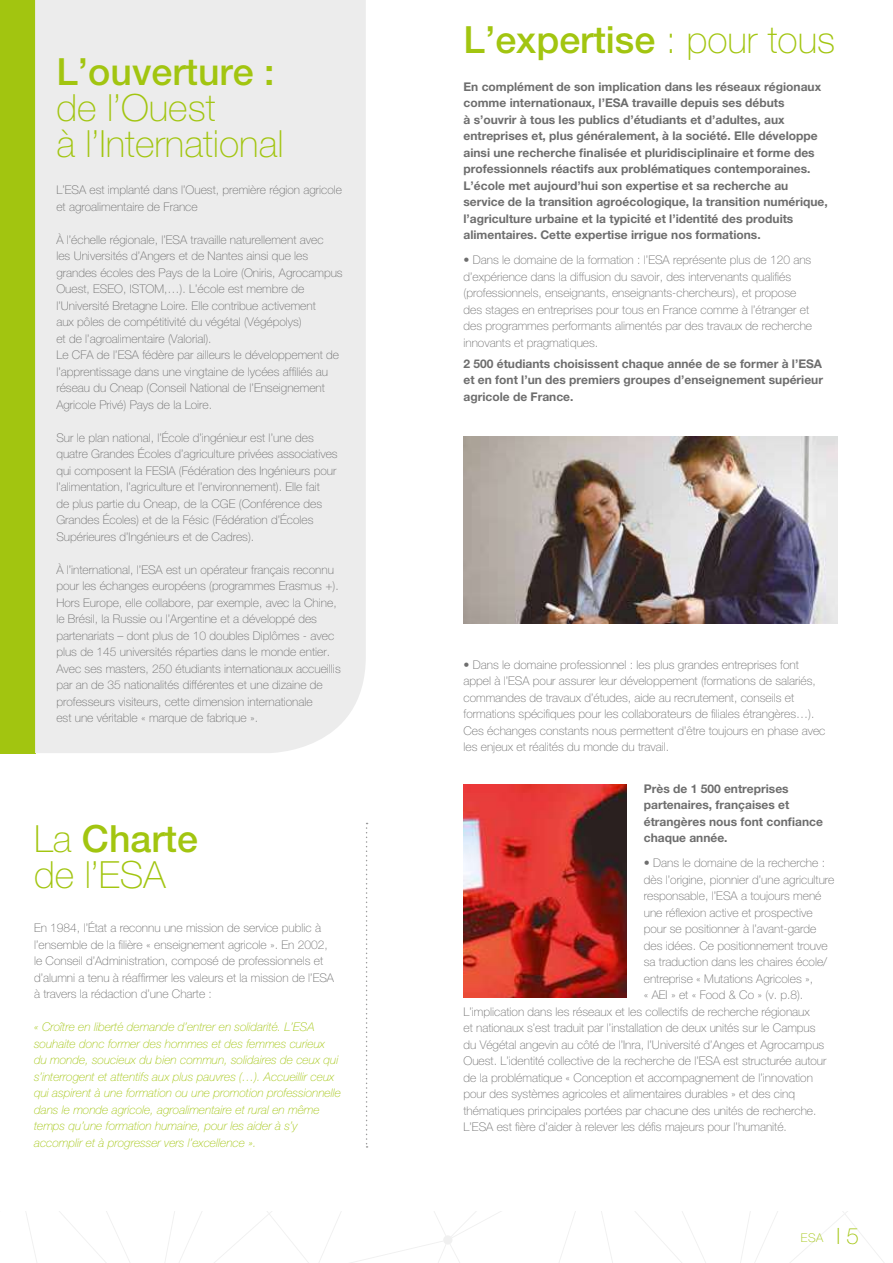
<style>
.page{position:relative;width:893px;height:1263px;background:#fff}
.page>*{position:absolute;margin:0;border:0;box-sizing:border-box;transform-origin:0 0}
.t1{font:100 37.5px/36px "Helvetica Neue";color:#a2c510}
.t2{font:500 37.5px "Helvetica Neue";color:#a2c510}
.t3{font:100 12px/16.5px "Helvetica Neue";color:#6e6e6e}
.t4{font:700 12px/16.5px "Helvetica Neue";color:#6e6e6e}
.t5{font:italic 100 12px/16.5px "Helvetica Neue";color:#a2c510}
.t6{font:100 12px "Helvetica Neue";color:#a2c510}
.s1{font-weight:500}
.s2{font-weight:100}
.s3{font-size:22.5px}
</style>
<div class="page">
<svg style="left:26px;top:1212px;width:858px;height:51px"></svg>
<img style="left:463px;top:436px;width:375px;height:188px">
<img style="left:463px;top:785px;width:164px;height:213px">
<div style="left:0;top:0;width:35px;height:753px;background:#a2c510"></div>
<div style="left:35px;top:0;width:331px;height:753px;background:#ececec"></div>
<svg style="left:366px;top:823px;width:2px;height:325px"></svg>
<h1 class="t2" style="left:56px;top:49px;width:220px">L’ouverture :</h1>
<h1 class="t1" style="left:56px;top:89px;width:229px">de l’Ouest<br>à l’International</h1>
<p class="t3" style="left:56px;top:182px;width:287px">L’ESA est implanté dans l’Ouest, première région agricole et agroalimentaire de France</p>
<p class="t3" style="left:56px;top:231px;width:288px">À l’échelle régionale, l’ESA travaille naturellement avec<br>les Universités d’Angers et de Nantes ainsi que les grandes écoles des Pays de la Loire (Oniris, Agrocampus Ouest, ESEO, ISTOM,…). L’école est membre de l’Université Bretagne Loire. Elle contribue activement<br>aux pôles de compétitivité du végétal (Végépolys)<br>et de l’agroalimentaire (Valorial).<br>Le CFA de l’ESA fédère par ailleurs le développement de l’apprentissage dans une vingtaine de lycées affiliés au réseau du Cneap (Conseil National de l’Enseignement Agricole Privé) Pays de la Loire.</p>
<p class="t3" style="left:56px;top:429px;width:283px">Sur le plan national, l’École d’ingénieur est l’une des quatre Grandes Écoles d’agriculture privées associatives qui composent la FESIA (Fédération des Ingénieurs pour l’alimentation, l’agriculture et l’environnement). Elle fait<br>de plus partie du Cneap, de la CGE (Conférence des Grandes Écoles) et de la Fésic (Fédération d’Écoles Supérieures d’Ingénieurs et de Cadres).</p>
<p class="t3" style="left:56px;top:561px;width:286px">À l’international, l’ESA est un opérateur français reconnu pour les échanges européens (programmes Erasmus +).<br>Hors Europe, elle collabore, par exemple, avec la Chine, le Brésil, la Russie ou l’Argentine et a développé des partenariats – dont plus de 10 doubles Diplômes - avec plus de 145 universités réparties dans le monde entier.<br>Avec ses masters, 250 étudiants internationaux accueillis par an de 35 nationalités différentes et une dizaine de professeurs visiteurs, cette dimension internationale<br>est une véritable « marque de fabrique ».</p>
<h1 class="t1" style="left:34px;top:821px;width:165px">La <span class="s1">Charte </span>de l’ESA</h1>
<p class="t3" style="left:34px;top:920px;width:302px">En 1984, l’État a reconnu une mission de service public à l’ensemble de la filière « enseignement agricole ». En 2002, le Conseil d’Administration, composé de professionnels et d’alumni a tenu à réaffirmer les valeurs et la mission de l’ESA à travers la rédaction d’une Charte :</p>
<p class="t5" style="left:34px;top:1019px;width:309px">« Croître en liberté demande d’entrer en solidarité. L’ESA souhaite donc former des hommes et des femmes curieux<br>du monde, soucieux du bien commun, solidaires de ceux qui s’interrogent et attentifs aux plus pauvres (…). Accueillir ceux qui aspirent à une formation ou une promotion professionnelle dans le monde agricole, agroalimentaire et rural en même temps qu’une formation humaine, pour les aider à s’y accomplir et à progresser vers l’excellence ».</p>
<h1 class="t2" style="left:463px;top:17px;width:373px">L’expertise <span class="s2">: pour tous</span></h1>
<p class="t4" style="left:463px;top:78px;width:366px">En complément de son implication dans les réseaux régionaux comme internationaux, l’ESA travaille depuis ses débuts<br>à s’ouvrir à tous les publics d’étudiants et d’adultes, aux entreprises et, plus généralement, à la société. Elle développe ainsi une recherche finalisée et pluridisciplinaire et forme des professionnels réactifs aux problématiques contemporaines.<br>L’école met aujourd’hui son expertise et sa recherche au service de la transition agroécologique, la transition numérique, l’agriculture urbaine et la typicité et l’identité des produits alimentaires. Cette expertise irrigue nos formations.</p>
<p class="t3" style="left:463px;top:252px;width:350px">• Dans le domaine de la formation : l’ESA représente plus de 120 ans d’expérience dans la diffusion du savoir, des intervenants qualifiés (professionnels, enseignants, enseignants-chercheurs), et propose des stages en entreprises pour tous en France comme à l’étranger et des programmes performants alimentés par des travaux de recherche innovants et pragmatiques.</p>
<p class="t4" style="left:463px;top:355px;width:361px;text-align:justify">2 500 étudiants choisissent chaque année de se former à l’ESA et en font l’un des premiers groupes d’enseignement supérieur agricole de France.</p>
<p class="t3" style="left:463px;top:656px;width:363px">• Dans le domaine professionnel : les plus grandes entreprises font appel à l’ESA pour assurer leur développement (formations de salariés, commandes de travaux d’études, aide au recrutement, conseils et formations spécifiques pour les collaborateurs de filiales étrangères…).<br>Ces échanges constants nous permettent d’être toujours en phase avec les enjeux et réalités du monde du travail.</p>
<p class="t4" style="left:644px;top:780px;width:181px">Près de 1 500 entreprises partenaires, françaises et étrangères nous font confiance chaque année.</p>
<p class="t3" style="left:644px;top:855px;width:183px">• Dans le domaine de la recherche :</p>
<p class="t3" style="left:644px;top:871px;width:192px">dès l’origine, pionnier d’une agriculture</p>
<p class="t3" style="left:644px;top:888px;width:179px">responsable, l’ESA a toujours mené</p>
<p class="t3" style="left:644px;top:904px;width:170px">une réflexion active et prospective</p>
<p class="t3" style="left:644px;top:921px;width:174px">pour se positionner à l’avant-garde</p>
<p class="t3" style="left:644px;top:937px;width:185px">des idées. Ce positionnement trouve</p>
<p class="t3" style="left:644px;top:954px;width:185px">sa traduction dans les chaires école/</p>
<p class="t3" style="left:644px;top:970px;width:171px">entreprise « Mutations Agricoles »,</p>
<p class="t3" style="left:644px;top:987px;width:161px">« AEI » et « Food &amp; Co » (v. p.8).</p>
<p class="t3" style="left:463px;top:1003px;width:348px">L’implication dans les réseaux et les collectifs de recherche régionaux</p>
<p class="t3" style="left:463px;top:1020px;width:354px">et nationaux s’est traduit par l’installation de deux unités sur le Campus</p>
<p class="t3" style="left:463px;top:1036px;width:362px">du Végétal angevin au côté de l’Inra, l’Université d’Anges et Agrocampus</p>
<p class="t3" style="left:463px;top:1053px;width:365px">Ouest. L’identité collective de la recherche de l’ESA est structurée autour</p>
<p class="t3" style="left:463px;top:1069px;width:351px">de la problématique « Conception et accompagnement de l’innovation</p>
<p class="t3" style="left:463px;top:1086px;width:333px">pour des systèmes agricoles et alimentaires durables » et des cinq</p>
<p class="t3" style="left:463px;top:1102px;width:354px">thématiques principales portées par chacune des unités de recherche.</p>
<p class="t3" style="left:463px;top:1119px;width:325px">L’ESA est fière d’aider à relever les défis majeurs pour l’humanité.</p>
<p class="t6" style="left:801px;top:1230px;width:60px">ESA <span class="s3">I 5</span></p>
</div>
